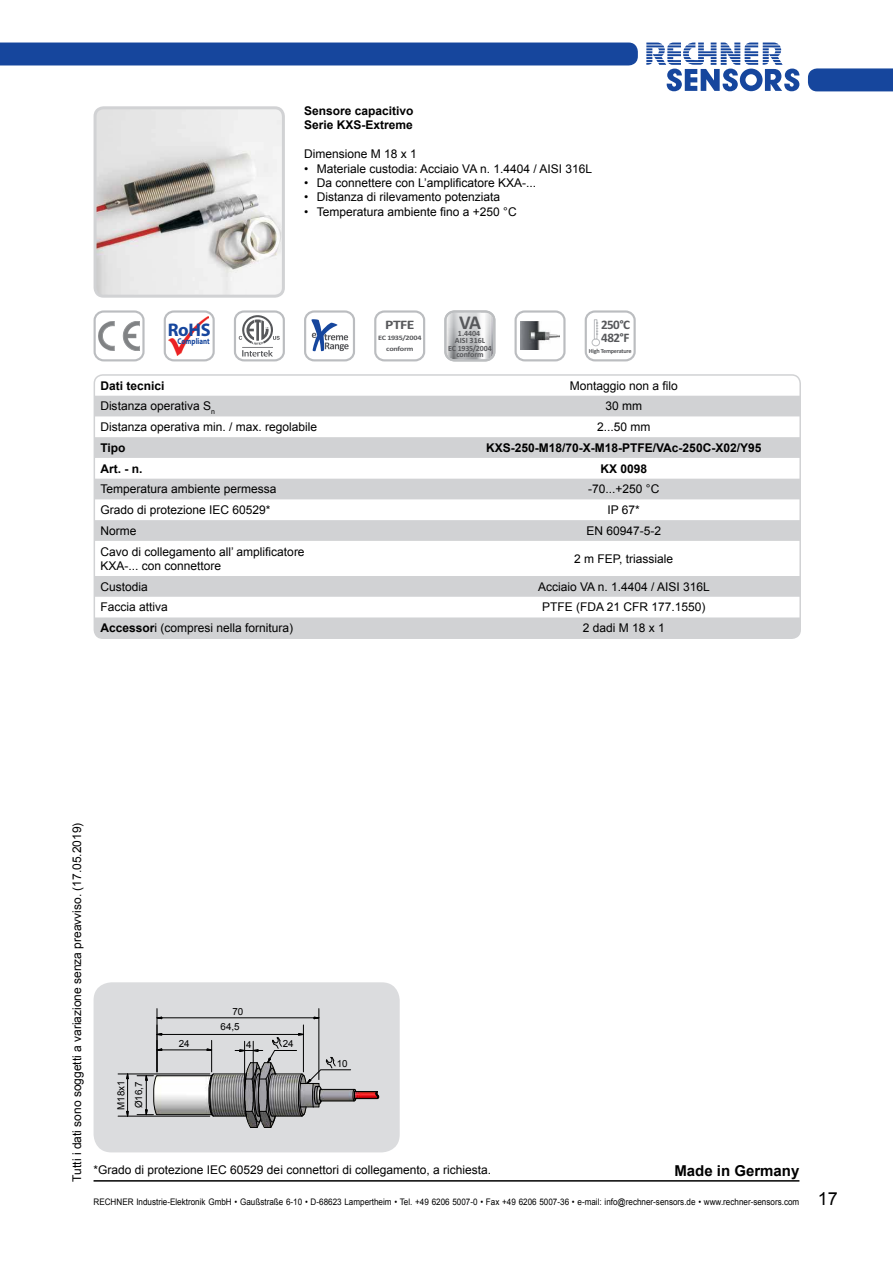
<style>
.page{position:relative;width:893px;height:1263px;background:#fff}
.page>*{position:absolute;margin:0;border:0;box-sizing:border-box;transform-origin:0 0}
.t1{font:700 19.65px "Calibri";color:#57585b}
.t2{font:700 18.3px "Myriad Pro";color:#16469d}
.t3{font:700 15px "Arial";color:#000}
.t4{font:700 13.05px/13px "Calibri";letter-spacing:-.04em;color:#57585b}
.t5{font:700 13.05px "Calibri";letter-spacing:-.04em;color:#57585b;scale:1.2 1}
.t6{font:12px/14.4px "Arial";color:#000}
.t7{font:700 12px/14.4px "Arial";color:#000}
.t8{font:9.75px/17.5px "Arial";letter-spacing:-.01em;color:#000}
.t9{font:9px "Arial";color:#000;scale:.9 1}
.t10{font:700 8.4px "Myriad Pro";color:#16469d;scale:.82 1}
.t11{font:700 7.95px/7.2px "Calibri";letter-spacing:-.01em;color:#57585b;text-align:center}
.t12{font:700 6.75px/10.9px "Calibri";letter-spacing:-.035em;color:#57585b;text-align:center;scale:1.2 1}
.t13{font:700 6.3px "Calibri";letter-spacing:-.045em;color:#57585b}
.s1{font-weight:700}
.s2{font-size:18px}
</style>
<div class="page">
<svg style="left:646px;top:43px;width:153px;height:48px"></svg>
<div style="left:808px;top:68px;width:85px;height:23px;background:#16469d"></div>
<hr style="left:94px;top:1180px;width:705px;height:1px;background:#000">
<div style="left:0;top:43px;width:638px;height:22px;background:#16469d"></div>
<img style="left:98px;top:110px;width:183px;height:184px">
<div style="left:94px;top:106px;width:191px;height:192px;border:3px solid #d1d2d4;border-radius:9px"></div>
<div style="left:94px;top:982px;width:306px;height:170px;background:#dbdcde;border-radius:18px"></div>
<img style="left:156px;top:1047px;width:224px;height:69px">
<svg style="left:208px;top:1073px;width:6px;height:44px"></svg>
<hr style="left:213px;top:1116px;width:33px;height:1px;background:#000">
<hr style="left:213px;top:1074px;width:33px;height:1px;background:#000">
<hr style="left:157px;top:1114px;width:55px;height:1px;background:#000">
<hr style="left:157px;top:1075px;width:55px;height:1px;background:#000">
<svg style="left:156px;top:1048px;width:6px;height:3px"></svg>
<svg style="left:207px;top:1048px;width:8px;height:3px"></svg>
<hr style="left:162px;top:1049px;width:45px;height:1px;background:#000">
<hr style="left:211px;top:1040px;width:1px;height:32px;background:#000">
<svg style="left:156px;top:1033px;width:6px;height:3px"></svg>
<hr style="left:162px;top:1034px;width:137px;height:1px;background:#000">
<hr style="left:303px;top:1025px;width:1px;height:47px;background:#000">
<svg style="left:156px;top:1016px;width:6px;height:3px"></svg>
<svg style="left:313px;top:1016px;width:6px;height:3px"></svg>
<hr style="left:162px;top:1017px;width:152px;height:1px;background:#000">
<hr style="left:157px;top:1008px;width:1px;height:64px;background:#000">
<hr style="left:319px;top:1008px;width:1px;height:71px;background:#000">
<svg style="left:126px;top:1073px;width:3px;height:6px"></svg>
<svg style="left:126px;top:1111px;width:3px;height:5px"></svg>
<hr style="left:127px;top:1079px;width:1px;height:32px;background:#000">
<hr style="left:118px;top:1074px;width:92px;height:1px;background:#000">
<hr style="left:118px;top:1116px;width:92px;height:1px;background:#000">
<svg style="left:137px;top:1072px;width:21px;height:45px"></svg>
<svg style="left:235px;top:1033px;width:144px;height:95px"></svg>
<div style="left:94px;top:310px;width:51px;height:51px;border:2px solid #bbbdc0;border-radius:9px"></div>
<svg style="left:98px;top:321px;width:42px;height:30px"></svg>
<div style="left:164px;top:310px;width:51px;height:51px;border:2px solid #bbbdc0;border-radius:9px"></div>
<img style="left:168px;top:316px;width:40px;height:40px">
<div style="left:304px;top:310px;width:51px;height:51px;border:2px solid #bbbdc0;border-radius:9px"></div>
<svg style="left:311px;top:319px;width:38px;height:32px"></svg>
<div style="left:234px;top:310px;width:51px;height:51px;border:2px solid #bbbdc0;border-radius:9px"></div>
<svg style="left:239px;top:315px;width:41px;height:42px"></svg>
<div style="left:374px;top:310px;width:51px;height:51px;border:2px solid #bbbdc0;border-radius:9px"></div>
<svg style="left:444px;top:310px;width:51px;height:51px;background:#cbcdce"></svg>
<div style="left:514px;top:310px;width:52px;height:51px;border:2px solid #bbbdc0;border-radius:9px"></div>
<img style="left:520px;top:322px;width:39px;height:27px">
<div style="left:585px;top:310px;width:51px;height:51px;border:2px solid #bbbdc0;border-radius:9px"></div>
<div style="left:592px;top:339px;width:8px;height:7px;border:1px solid #bbbdc0;border-radius:50%"></div>
<div style="left:594px;top:319px;width:3px;height:20px;border:1px solid #bbbdc0"></div>
<svg style="left:596px;top:323px;width:2px;height:12px"></svg>
<svg style="left:94px;top:396px;width:704px;height:242px"></svg>
<div style="left:94px;top:374px;width:707px;height:265px;border:2px solid #d1d2d4;border-radius:9px"></div>
<p class="t7" style="left:304px;top:105px;width:111px">Sensore capacitivo<br>Serie KXS-Extreme</p>
<p class="t6" style="left:304px;top:148px;width:114px">Dimensione M 18 x 1</p>
<p class="t6" style="left:304px;top:161px;width:290px">• Materiale custodia: Acciaio VA n. 1.4404 / AISI 316L</p>
<p class="t6" style="left:304px;top:176px;width:234px">• Da connettere con L’amplificatore KXA-...</p>
<p class="t6" style="left:304px;top:190px;width:198px">• Distanza di rilevamento potenziata</p>
<p class="t6" style="left:304px;top:205px;width:214px">• Temperatura ambiente fino a +250 °C</p>
<h2 class="t2" style="left:168px;top:323px;width:44px">RoHS</h2>
<p class="t5" style="left:385px;top:320px;width:26px">PTFE</p>
<p class="t12" style="left:378px;top:333px;width:38px">EC 1935/2004 conform</p>
<p class="t10" style="left:178px;top:338px;width:41px">Compliant</p>
<h1 class="t1" style="left:459px;top:314px;width:23px">VA</h1>
<p class="t11" style="left:448px;top:330px;width:45px">1.4404<br>AISI 316L<br>EC 1935/2004</p>
<p class="t11" style="left:456px;top:351px;width:29px">conform</p>
<p class="t4" style="left:601px;top:318px;width:30px">250°C<br>482°F</p>
<p class="t13" style="left:589px;top:349px;width:44px">High Temperature</p>
<p class="t7" style="left:100px;top:379px;width:66px">Dati tecnici</p>
<p class="t6" style="left:570px;top:378px;width:110px">Montaggio non a filo</p>
<p class="t6" style="left:100px;top:399px;width:116px">Distanza operativa S<sub>n</sub></p>
<p class="t6" style="left:605px;top:399px;width:38px">30 mm</p>
<p class="t6" style="left:100px;top:420px;width:218px">Distanza operativa min. / max. regolabile</p>
<p class="t6" style="left:597px;top:420px;width:55px">2...50 mm</p>
<p class="t7" style="left:100px;top:442px;width:27px">Tipo</p>
<p class="t7" style="left:486px;top:442px;width:277px">KXS-250-M18/70-X-M18-PTFE/VAc-250C-X02/Y95</p>
<p class="t7" style="left:100px;top:462px;width:43px">Art. - n.</p>
<p class="t7" style="left:600px;top:462px;width:48px">KX 0098</p>
<p class="t6" style="left:100px;top:482px;width:178px">Temperatura ambiente permessa</p>
<p class="t6" style="left:588px;top:482px;width:73px">-70...+250 °C</p>
<p class="t6" style="left:100px;top:503px;width:172px">Grado di protezione IEC 60529*</p>
<p class="t6" style="left:607px;top:503px;width:34px">IP 67*</p>
<p class="t6" style="left:100px;top:524px;width:37px">Norme</p>
<p class="t6" style="left:586px;top:524px;width:76px">EN 60947-5-2</p>
<p class="t6" style="left:100px;top:544px;width:206px">Cavo di collegamento all’ amplificatore<br>KXA-... con connettore</p>
<p class="t6" style="left:574px;top:551px;width:101px">2 m FEP, triassiale</p>
<p class="t6" style="left:100px;top:579px;width:49px">Custodia</p>
<p class="t6" style="left:538px;top:579px;width:173px">Acciaio VA n. 1.4404 / AISI 316L</p>
<p class="t6" style="left:100px;top:600px;width:69px">Faccia attiva</p>
<p class="t6" style="left:542px;top:600px;width:165px">PTFE (FDA 21 CFR 177.1550)</p>
<p class="t6" style="left:100px;top:621px;width:194px"><span class="s1">Accessor</span>i (compresi nella fornitura)</p>
<p class="t6" style="left:583px;top:621px;width:84px">2 dadi M 18 x 1</p>
<p class="t6" style="left:71px;top:1181px;width:361px;rotate:-90deg">Tutti i dati sono soggetti a variazione senza preavviso. (17.05.2019)</p>
<p class="t8" style="left:232px;top:1003px;width:12px">70</p>
<p class="t8" style="left:221px;top:1018px;width:21px">64,5</p>
<p class="t8" style="left:113px;top:1110px;width:31px;rotate:-90deg">M x1<br>Ø16,7</p>
<p class="t8" style="left:113px;top:1101px;width:12px;rotate:-90deg">18</p>
<p class="t8" style="left:179px;top:1035px;width:12px">24</p>
<p class="t8" style="left:283px;top:1036px;width:12px">24</p>
<p class="t8" style="left:246px;top:1036px;width:7px">4</p>
<p class="t8" style="left:337px;top:1055px;width:12px">10</p>
<p class="t6" style="left:94px;top:1162px;width:399px">*Grado di protezione IEC 60529 dei connettori di collegamento, a richiesta.</p>
<p class="t3" style="left:674px;top:1165px;width:127px">Made in Germany</p>
<p class="t9" style="left:94px;top:1196px;width:828px">RECHNER Industrie-Elektronik GmbH • Gaußstraße 6-10 • D-68623 Lampertheim • Tel. +49 6206 5007-0 • Fax +49 6206 5007-36 • e-mail: info@rechner-sensors.de • www.rechner-sensors.com <span class="s2">17</span></p>
</div>
